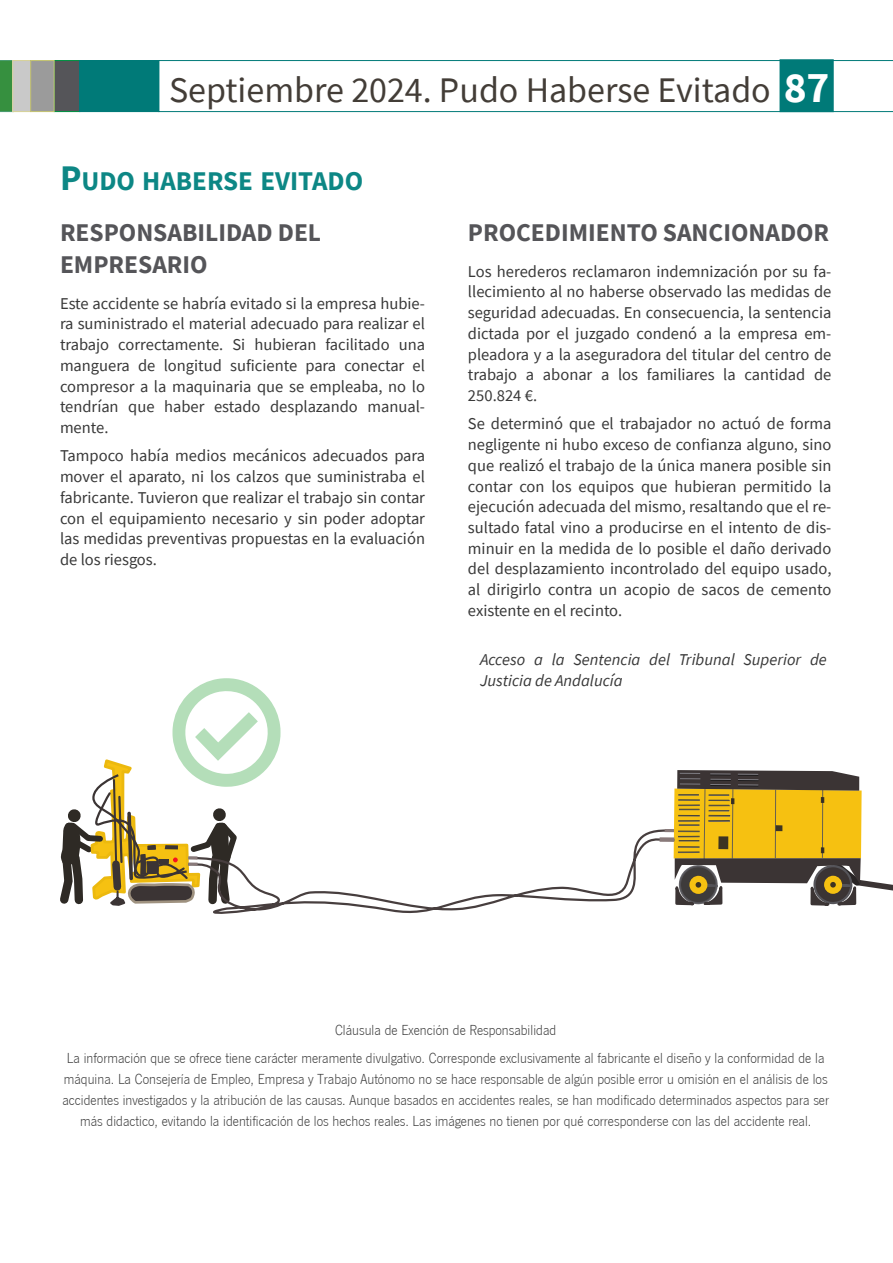
<style>
.page{position:relative;width:893px;height:1263px;background:#fff}
.page>*{position:absolute;margin:0;border:0;box-sizing:border-box;transform-origin:0 0}
.t1{font:36px "Source Sans Pro";color:#433d37}
.t2{font:700 27px "Source Sans Pro";color:#0d8785}
.t3{font:700 25.5px/32.1px "Source Sans Pro";color:#555559}
.t4{font:16.5px/20.7px "Source Sans Pro";color:#383838;text-align:justify}
.t5{font:italic 16.5px/20.7px "Source Sans Pro";color:#383838}
.t6{font:15px/20.7px "News Got T Ligh";color:#383838;text-align:center}
.s1{font-weight:700;font-size:43.5px;color:#fff}
.s2{font-size:36px}
</style>
<div class="page">
<svg style="left:159px;top:60px;width:734px;height:52px"></svg>
<div style="left:780px;top:60px;width:53px;height:51px;background:#007a78"></div>
<div style="left:779px;top:59px;width:55px;height:53px;border:2px solid #007a78"></div>
<svg style="left:0;top:60px;width:12px;height:52px"></svg>
<div style="left:54px;top:61px;width:26px;height:51px;background:#555559"></div>
<div style="left:54px;top:60px;width:26px;height:52px;border:1px solid #009543"></div>
<div style="left:13px;top:61px;width:18px;height:51px;background:#c9c9c9"></div>
<div style="left:12px;top:60px;width:19px;height:52px;border:1px solid #d8d399"></div>
<div style="left:31px;top:61px;width:23px;height:51px;background:#9b9b9b"></div>
<div style="left:30px;top:60px;width:25px;height:52px;border:1px solid #c6c572"></div>
<div style="left:80px;top:61px;width:79px;height:51px;background:#007a78"></div>
<div style="left:79px;top:60px;width:80px;height:52px;border:1px solid #007a78"></div>
<svg style="left:60px;top:678px;width:833px;height:236px"></svg>
<h1 class="t1" style="left:169px;top:66px;width:662px">Septiembre 2024. Pudo Haberse Evitado <span class="s1">87</span></h1>
<h2 class="t2" style="left:60px;top:163px;width:305px"><span class="s2">P</span>UDO HABERSE EVITADO</h2>
<h3 class="t3" style="left:60px;top:216px;width:263px">RESPONSABILIDAD DEL<br>EMPRESARIO</h3>
<p class="t4" style="left:60px;top:292px;width:367px">Este accidente se habría evitado si la empresa hubie&shy;ra suministrado el material adecuado para realizar el trabajo correctamente. Si hubieran facilitado una manguera de longitud suficiente para conectar el compresor a la maquinaria que se empleaba, no lo tendrían que haber estado desplazando manual&shy;mente.</p>
<p class="t4" style="left:60px;top:445px;width:367px">Tampoco había medios mecánicos adecuados para mover el aparato, ni los calzos que suministraba el fabricante. Tuvieron que realizar el trabajo sin contar con el equipamiento necesario y sin poder adoptar las medidas preventivas propuestas en la evaluación de los riesgos.</p>
<h3 class="t3" style="left:468px;top:216px;width:363px">PROCEDIMIENTO SANCIONADOR</h3>
<p class="t4" style="left:468px;top:260px;width:365px">Los herederos reclamaron indemnización por su fa&shy;llecimiento al no haberse observado las medidas de seguridad adecuadas. En consecuencia, la sentencia dictada por el juzgado condenó a la empresa em&shy;pleadora y a la aseguradora del titular del centro de trabajo a abonar a los familiares la cantidad de 250.824 €.</p>
<p class="t4" style="left:468px;top:413px;width:365px">Se determinó que el trabajador no actuó de forma negligente ni hubo exceso de confianza alguno, sino que realizó el trabajo de la única manera posible sin contar con los equipos que hubieran permitido la ejecución adecuada del mismo, resaltando que el re&shy;sultado fatal vino a producirse en el intento de dis&shy;minuir en la medida de lo posible el daño derivado del desplazamiento incontrolado del equipo usado, al dirigirlo contra un acopio de sacos de cemento existente en el recinto.</p>
<p class="t5" style="left:480px;top:649px;width:348px">Acceso a la Sentencia del Tribunal Superior de<br>Justicia de Andalucía</p>
<p class="t6" style="left:67px;top:1015px;width:759px;line-height:28.2px">Cláusula de Exención de Responsabilidad<br>La información que se ofrece tiene carácter meramente divulgativo. Corresponde exclusivamente al fabricante el diseño y la conformidad de la</p>
<p class="t6" style="left:62px;top:1067px;width:768px">máquina. La Consejería de Empleo, Empresa y Trabajo Autónomo no se hace responsable de algún posible error u omisión en el análisis de los accidentes investigados y la atribución de las causas. Aunque basados en accidentes reales, se han modificado determinados aspectos para ser más didactico, evitando la identificación de los hechos reales. Las imágenes no tienen por qué corresponderse con las del accidente real.</p>
</div>
